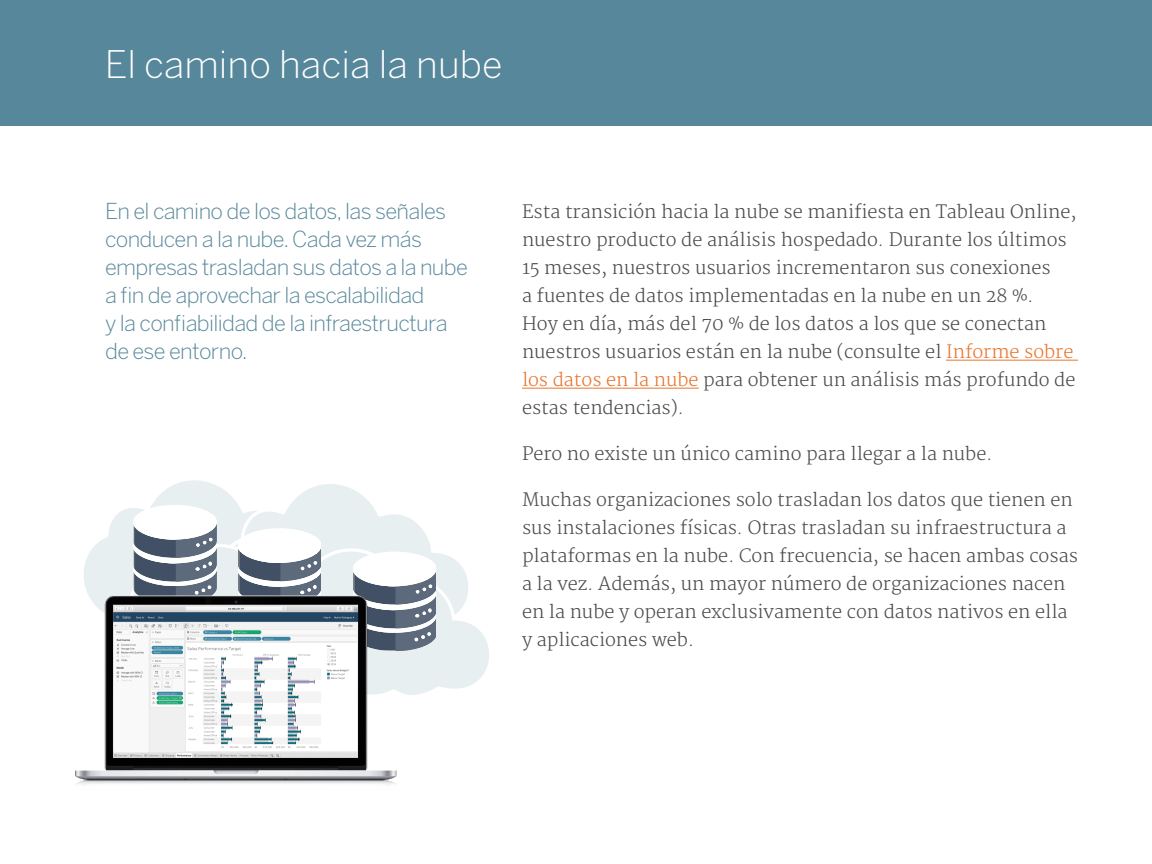
<style>
.page{position:relative;width:1152px;height:864px;background:#fff}
.page>*{position:absolute;margin:0;border:0;box-sizing:border-box;transform-origin:0 0}
.BODY-HEADER{font:300 38px "Benton Sans";color:#fff}
.BODY-SUBHEAD{font:300 22px/28px "Benton Sans";letter-spacing:-.03em;color:#57879b}
.BODY-COPY_DARK-GREY{font:300 18px/28px "Merriweather";color:#4b4b4b}
.s1{color:#e9752d}
</style>
<div class="page">
<div style="left:0;top:0;width:1152px;height:126px;background:#57879b"></div>
<hr style="left:946px;top:360px;width:132px;height:1px;background:#e9752d">
<hr style="left:522px;top:388px;width:177px;height:1px;background:#e9752d">
<svg style="left:84px;top:480px;width:114px;height:101px"></svg>
<svg style="left:198px;top:480px;width:229px;height:56px"></svg>
<svg style="left:87px;top:532px;width:289px;height:49px;background:#e7eeef"></svg>
<svg style="left:219px;top:536px;width:270px;height:159px"></svg>
<svg style="left:134px;top:505px;width:82px;height:76px"></svg>
<svg style="left:238px;top:528px;width:83px;height:53px"></svg>
<svg style="left:353px;top:552px;width:83px;height:98px"></svg>
<img style="left:75px;top:581px;width:336px;height:204px">
<p class="BODY-HEADER" style="left:105px;top:42px;width:399px">El camino hacia la nube</p>
<p class="BODY-SUBHEAD" style="left:105px;top:197px;width:364px">En el camino de los datos, las señales conducen a la nube. Cada vez más empresas trasladan sus datos a la nube a fin de aprovechar la escalabilidad<br>y la confiabilidad de la infraestructura de ese entorno.</p>
<p class="BODY-COPY_DARK-GREY" style="left:522px;top:199px;width:556px">Esta transición hacia la nube se manifiesta en Tableau Online, nuestro producto de análisis hospedado. Durante los últimos 15 meses, nuestros usuarios incrementaron sus conexiones<br>a fuentes de datos implementadas en la nube en un 28 %.<br>Hoy en día, más del 70 % de los datos a los que se conectan nuestros usuarios están en la nube (consulte el <span class="s1">Informe sobre los datos en la nube</span> para obtener un análisis más profundo de estas tendencias).</p>
<p class="BODY-COPY_DARK-GREY" style="left:522px;top:441px;width:472px">Pero no existe un único camino para llegar a la nube.</p>
<p class="BODY-COPY_DARK-GREY" style="left:522px;top:487px;width:557px">Muchas organizaciones solo trasladan los datos que tienen en sus instalaciones físicas. Otras trasladan su infraestructura a plataformas en la nube. Con frecuencia, se hacen ambas cosas a la vez. Además, un mayor número de organizaciones nacen en la nube y operan exclusivamente con datos nativos en ella y aplicaciones web.</p>
</div>
